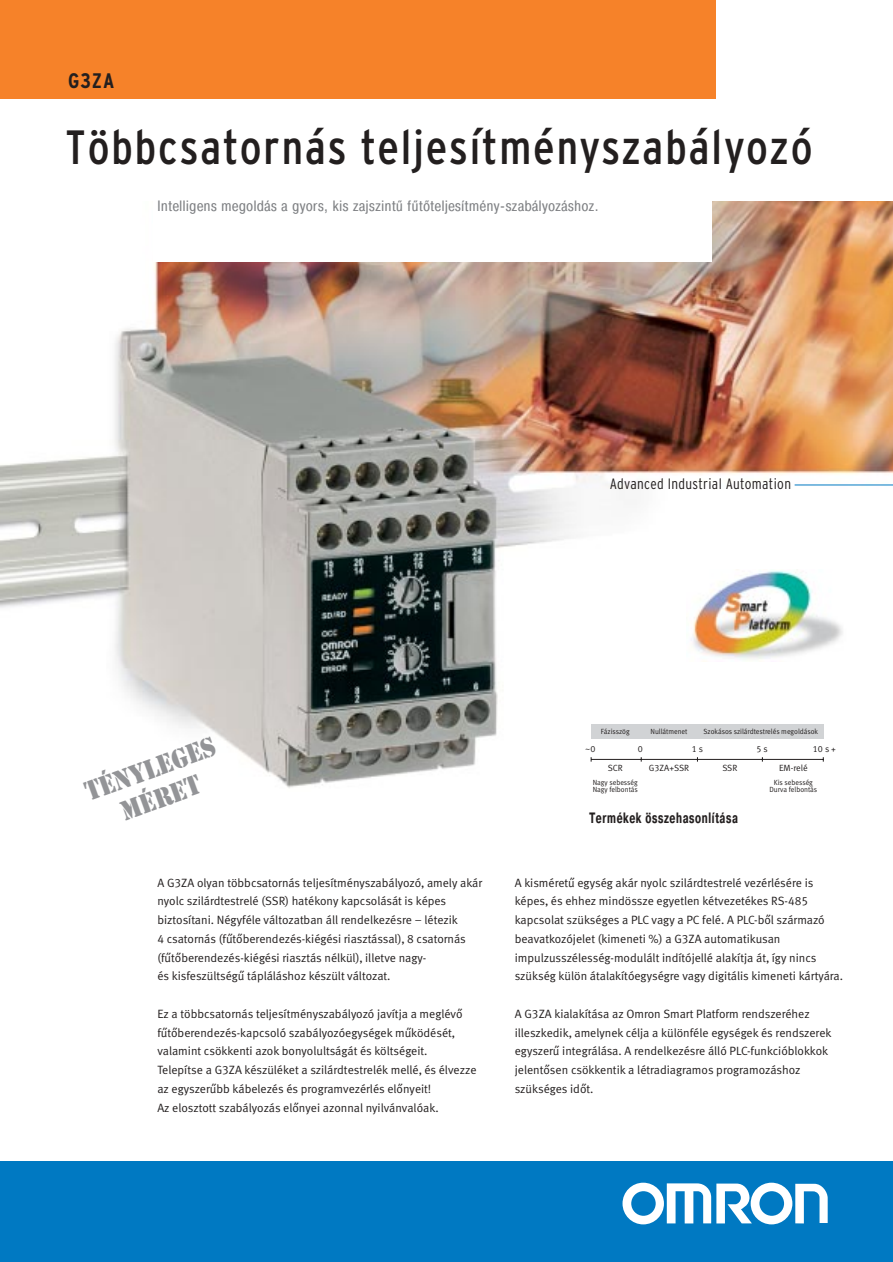
<style>
.page{position:relative;width:893px;height:1262px;background:#fff}
.page>*{position:absolute;margin:0;border:0;box-sizing:border-box;transform-origin:0 0}
.t1{font:condensed 48px "Interstate";letter-spacing:.04em;color:#231f1f}
.t2{font:25.5px/30.6px "Stencil";color:#939497;text-align:center;scale:.9 1}
.t3{font:700 condensed 21px "Interstate";color:#231f1f}
.t4{font:15px "Pragmatica Cond E";letter-spacing:.045em;color:#7f8184}
.t5{font:300 condensed 15px "Interstate";letter-spacing:.025em;color:#231f1f}
.t6{font:700 15px "Pragmatica Cond E";letter-spacing:.05em;color:#231f1f;scale:.8 1}
.t7{font:12px/18.8px "Meta Normal CELF";color:#231f1f}
.t8{font:9px "Meta Normal CELF";color:#231f1f}
.t9{font:7.5px/7.5px "Meta Normal CELF";color:#231f1f;scale:.95 1}
</style>
<div class="page">
<img style="left:0;top:201px;width:892px;height:587px">
<div style="left:0;top:0;width:716px;height:99px;background:#f68229"></div>
<div style="left:153px;top:200px;width:558px;height:61px;background:#fff"></div>
<div style="left:0;top:1161px;width:892px;height:100px;background:#0079c2"></div>
<svg style="left:622px;top:1182px;width:205px;height:42px"></svg>
<hr style="left:794px;top:484px;width:98px;height:1px;background:#0079c2">
<div style="left:673px;top:550px;width:186px;height:130px;background:#fff"></div>
<img style="left:691px;top:569px;width:152px;height:91px">
<div style="left:565px;top:718px;width:285px;height:93px;background:#fff"></div>
<div style="left:590px;top:724px;width:50px;height:15px;background:#d1d3d5"></div>
<div style="left:698px;top:724px;width:125px;height:15px;background:#d1d3d5"></div>
<hr style="left:591px;top:759px;width:232px;height:1px;background:#231f1f">
<div style="left:640px;top:724px;width:57px;height:15px;background:#d1d3d5"></div>
<h3 class="t3" style="left:68px;top:72px;width:48px">G3ZA</h3>
<h1 class="t1" style="left:65px;top:129px;width:748px">Többcsatornás teljesítményszabályozó</h1>
<p class="t4" style="left:157px;top:200px;width:443px">Intelligens megoldás a gyors, kis zajszintű fűtőteljesítmény-szabályozáshoz.</p>
<p class="t5" style="left:609px;top:478px;width:183px">Advanced Industrial Automation</p>
<h2 class="t2" style="left:81px;top:778px;width:154px;rotate:-20deg">TÉNYLEGES<br>MÉRET</h2>
<p class="t7" style="left:157px;top:874px;width:326px">A G3ZA olyan többcsatornás teljesítményszabályozó, amely akár nyolc szilárdtestrelé (SSR) hatékony kapcsolását is képes biztosítani. Négyféle változatban áll rendelkezésre – létezik<br>4 csatornás (fűtőberendezés-kiégési riasztással), 8 csatornás (fűtőberendezés-kiégési riasztás nélkül), illetve nagy-<br>és kisfeszültségű tápláláshoz készült változat.</p>
<p class="t7" style="left:157px;top:1005px;width:320px">Ez a többcsatornás teljesítményszabályozó javítja a meglévő fűtőberendezés-kapcsoló szabályozóegységek működését, valamint csökkenti azok bonyolultságát és költségeit.<br>Telepítse a G3ZA készüléket a szilárdtestrelék mellé, és élvezze az egyszerűbb kábelezés és programvezérlés előnyeit!<br>Az elosztott szabályozás előnyei azonnal nyilvánvalóak.</p>
<p class="t9" style="left:601px;top:728px;width:32px">Fázisszög</p>
<p class="t9" style="left:650px;top:728px;width:40px">Nullátmenet</p>
<p class="t9" style="left:703px;top:728px;width:122px">Szokásos szilárdtestrelés megoldások</p>
<p class="t8" style="left:585px;top:745px;width:12px">~0</p>
<p class="t8" style="left:638px;top:745px;width:7px">0</p>
<p class="t8" style="left:691px;top:745px;width:13px">1 s</p>
<p class="t8" style="left:756px;top:745px;width:13px">5 s</p>
<p class="t8" style="left:812px;top:745px;width:25px">10 s+</p>
<p class="t8" style="left:607px;top:764px;width:17px">SCR</p>
<p class="t8" style="left:722px;top:764px;width:16px">SSR</p>
<p class="t8" style="left:779px;top:764px;width:30px">EM-relé</p>
<p class="t8" style="left:649px;top:764px;width:42px">G3ZA+SSR</p>
<p class="t9" style="left:592px;top:779px;width:49px">Nagy sebesség<br>Nagy felbontás</p>
<p class="t9" style="left:769px;top:779px;width:52px;text-align:center">Kis sebesség<br>Durva felbontás</p>
<p class="t6" style="left:589px;top:812px;width:187px">Termékek összehasonlítása</p>
<p class="t7" style="left:514px;top:874px;width:330px">A kisméretű egység akár nyolc szilárdtestrelé vezérlésére is képes, és ehhez mindössze egyetlen kétvezetékes RS-485 kapcsolat szükséges a PLC vagy a PC felé. A PLC-ből származó beavatkozójelet (kimeneti %) a G3ZA automatikusan impulzusszélesség-modulált indítójellé alakítja át, így nincs szükség külön átalakítóegységre vagy digitális kimeneti kártyára.</p>
<p class="t7" style="left:514px;top:1005px;width:318px">A G3ZA kialakítása az Omron Smart Platform rendszeréhez illeszkedik, amelynek célja a különféle egységek és rendszerek egyszerű integrálása. A rendelkezésre álló PLC-funkcióblokkok jelentősen csökkentik a létradiagramos programozáshoz szükséges időt.</p>
</div>
